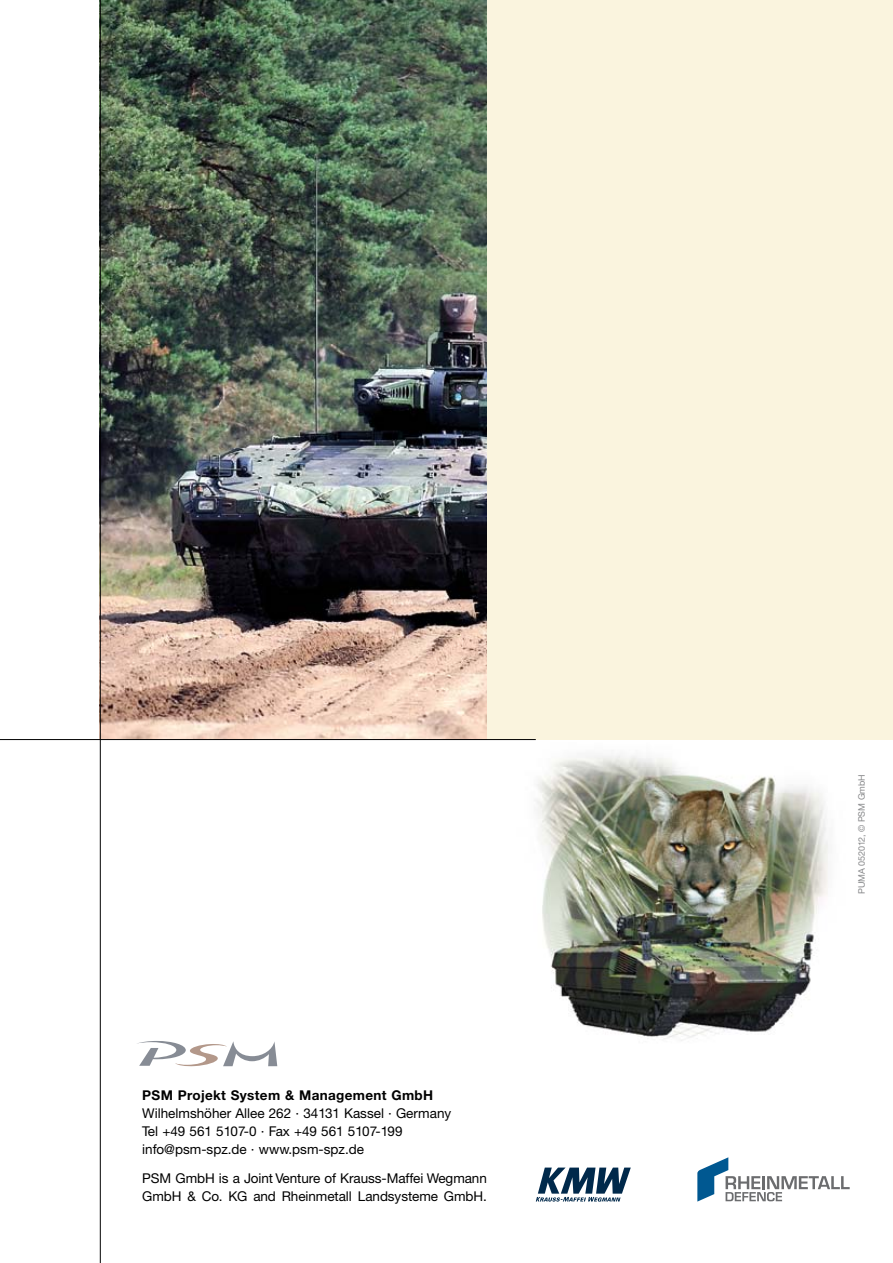
<style>
.page{position:relative;width:893px;height:1263px;background:#fff}
.page>*{position:absolute;margin:0;border:0;box-sizing:border-box;transform-origin:0 0}
.t1{font:13.5px/18px "Helvetica Neue CE";letter-spacing:-.005em;color:#000}
.t2{font:700 13.5px "Helvetica Neue CE";letter-spacing:.025em;color:#000}
.t3{font:9px "Helvetica Neue CE";letter-spacing:-.01em;color:#87888a}
</style>
<div class="page">
<div style="left:102px;top:0;width:791px;height:740px;background:#faf4de"></div>
<img style="left:101px;top:0;width:385px;height:739px">
<svg style="left:536px;top:1167px;width:95px;height:34px"></svg>
<svg style="left:697px;top:1157px;width:153px;height:44px"></svg>
<hr style="left:0;top:739px;width:536px;height:1px;background:#000">
<hr style="left:100px;top:0;width:1px;height:1263px;background:#000">
<img style="left:535px;top:755px;width:293px;height:286px">
<svg style="left:137px;top:1041px;width:140px;height:25px"></svg>
<p class="t2" style="left:142px;top:1087px;width:292px">PSM Projekt System &amp; Management GmbH</p>
<p class="t1" style="left:142px;top:1104px;width:310px">Wilhelmshöher Allee 262 · 34131 Kassel · Germany<br>Tel +49 561 5107-0 · Fax +49 561 5107-199 info@psm-spz.de · www.psm-spz.de</p>
<p class="t1" style="left:142px;top:1169px;width:346px">PSM GmbH is a Joint Venture of Krauss-Maffei Wegmann<br>GmbH &amp; Co. KG and Rheinmetall Landsysteme GmbH.</p>
<p class="t3" style="left:856px;top:894px;width:121px;rotate:-90deg">PUMA 052012, © PSM GmbH</p>
</div>
